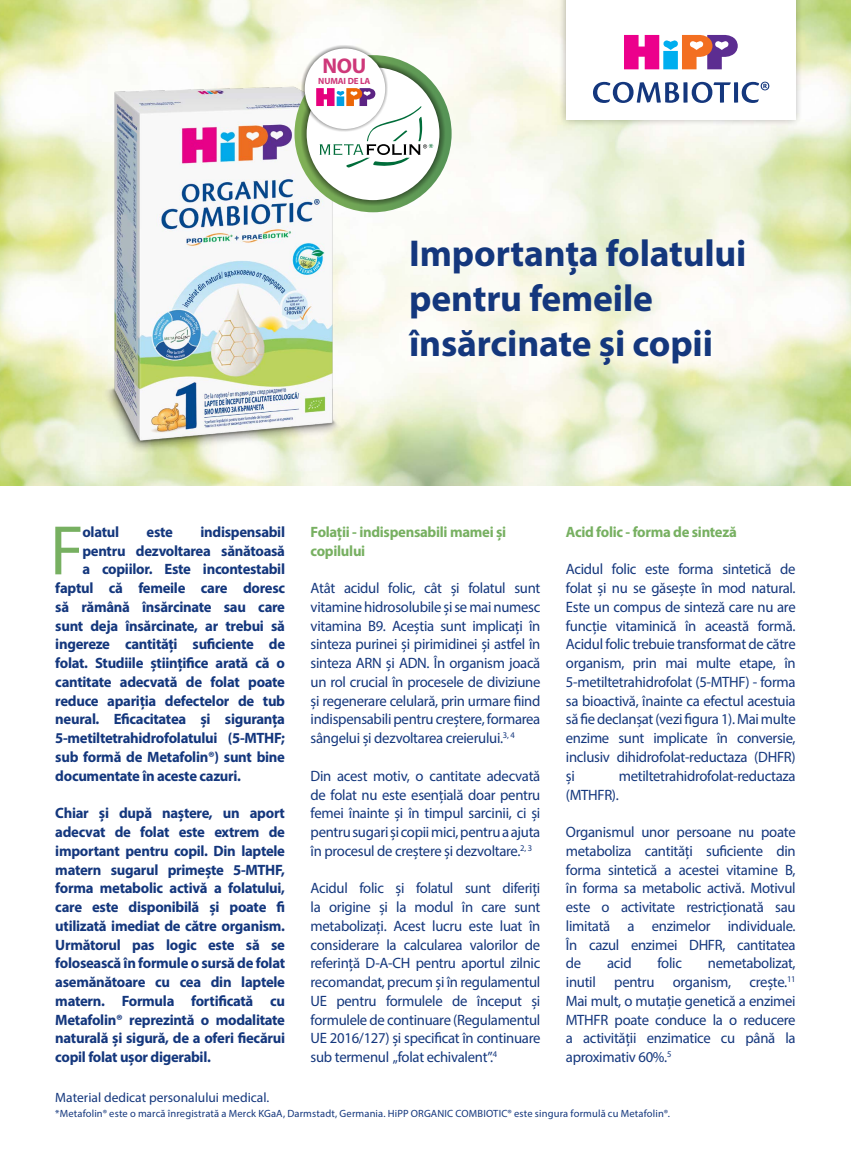
<style>
.page{position:relative;width:851px;height:1149px;background:#fff}
.page>*{position:absolute;margin:0;border:0;box-sizing:border-box;transform-origin:0 0}
.t1{font:70.65px "Myriad Pro";color:#77b061}
.t2{font:700 37.5px/45px "Myriad Pro";letter-spacing:-.005em;color:#14377d}
.t3{font:700 21.3px "Myriad Pro";color:#ce3879}
.t4{font:15px/18.8px "Myriad Pro";letter-spacing:-.02em;color:#14377d;text-align:justify}
.t5{font:700 15px/18.8px "Myriad Pro";letter-spacing:-.02em;color:#14377d;text-align:justify}
.t6{font:700 15px/18.8px "Myriad Pro";letter-spacing:-.02em;color:#77b061}
.t7{font:13.5px "Myriad Pro";color:#14377d}
.t8{font:300 13.5px "Myriad Pro";color:#006c32}
.t9{font:10.5px "Myriad Pro";letter-spacing:.015em;color:#14377d}
.t10{font:700 9px "Myriad Pro";letter-spacing:-.015em;color:#ce3879}
</style>
<div class="page">
<img style="left:0;top:0;width:850px;height:485px">
<div style="left:558px;top:0;width:245px;height:127px;background:#000;opacity:.3"></div>
<div style="left:566px;top:0;width:229px;height:119px;background:#fff"></div>
<svg style="left:624px;top:35px;width:113px;height:34px"></svg>
<svg style="left:593px;top:82px;width:176px;height:21px"></svg>
<img style="left:87px;top:65px;width:272px;height:407px">
<svg style="left:294px;top:55px;width:157px;height:157px"></svg>
<svg style="left:300px;top:61px;width:145px;height:145px"></svg>
<div style="left:306px;top:67px;width:133px;height:133px;background:#fff;border-radius:50%"></div>
<svg style="left:300px;top:44px;width:127px;height:123px"></svg>
<h3 class="t3" style="left:322px;top:52px;width:45px">NOU</h3>
<p class="t10" style="left:318px;top:75px;width:54px">NUMAI DE LA</p>
<p class="t8" style="left:428px;top:141px;width:7px">*</p>
<h2 class="t2" style="left:409px;top:229px;width:339px">Importanța folatului pentru femeile însărcinate și copii</h2>
<h1 class="t1" style="left:50px;top:507px;width:35px">F</h1>
<p class="t5" style="left:82px;top:521px;width:38px">olatul</p>
<p class="t5" style="left:147px;top:521px;width:28px">este</p>
<p class="t5" style="left:200px;top:521px;width:86px">indispensabil</p>
<p class="t5" style="left:82px;top:540px;width:204px">pentru dezvoltarea sănătoasă</p>
<p class="t5" style="left:82px;top:559px;width:204px">a copiilor. Este incontestabil</p>
<p class="t5" style="left:55px;top:578px;width:231px">faptul că femeile care doresc</p>
<p class="t5" style="left:55px;top:596px;width:231px">să rămână însărcinate sau care</p>
<p class="t5" style="left:55px;top:615px;width:231px">sunt deja însărcinate, ar trebui să</p>
<p class="t5" style="left:55px;top:634px;width:231px">ingereze cantități suficiente de</p>
<p class="t5" style="left:55px;top:653px;width:231px">folat. Studiile științifice arată că o</p>
<p class="t5" style="left:55px;top:671px;width:231px">cantitate adecvată de folat poate</p>
<p class="t5" style="left:55px;top:690px;width:231px">reduce apariția defectelor de tub</p>
<p class="t5" style="left:55px;top:709px;width:231px">neural. Eficacitatea și siguranța</p>
<p class="t5" style="left:55px;top:728px;width:231px">5-metiltetrahidrofolatului (5-MTHF;</p>
<p class="t5" style="left:55px;top:746px;width:231px">sub formă de Metafolin®) sunt bine</p>
<p class="t5" style="left:55px;top:765px;width:187px">documentate în aceste cazuri.</p>
<p class="t5" style="left:55px;top:803px;width:231px">Chiar și după naștere, un aport adecvat de folat este extrem de important pentru copil. Din laptele matern sugarul primește 5-MTHF, forma metabolic activă a folatului, care este disponibilă și poate fi utilizată imediat de către organism.<br>Următorul pas logic este să se folosească în formule o sursă de folat asemănătoare cu cea din laptele matern. Formula fortificată cu Metafolin® reprezintă o modalitate naturală și sigură, de a oferi fiecărui copil folat ușor digerabil.</p>
<p class="t6" style="left:310px;top:521px;width:197px">Folații - indispensabili mamei și copilului</p>
<p class="t4" style="left:310px;top:578px;width:231px">Atât acidul folic, cât și folatul sunt vitamine hidrosolubile și se mai numesc vitamina B9. Aceștia sunt implicați în sinteza purinei și pirimidinei și astfel în sinteza ARN și ADN. În organism joacă un rol crucial în procesele de diviziune și regenerare celulară, prin urmare fiind indispensabili pentru creștere, formarea sângelui și dezvoltarea creierului.<sup>3,</sup> <sup>4</sup></p>
<p class="t4" style="left:310px;top:765px;width:231px">Din acest motiv, o cantitate adecvată de folat nu este esențială doar pentru femei înainte și în timpul sarcinii, ci și pentru sugari și copii mici, pentru a ajuta în procesul de creștere și dezvoltare.<sup>2,</sup> <sup>3</sup></p>
<p class="t4" style="left:310px;top:878px;width:231px">Acidul folic și folatul sunt diferiți la origine și la modul în care sunt metabolizați. Acest lucru este luat în considerare la calcularea valorilor de referință D-A-CH pentru aportul zilnic recomandat, precum și în regulamentul UE pentru formulele de început și formulele de continuare (Regulamentul UE 2016/127) și specificat în continuare sub termenul „folat echivalent”.<sup>4</sup></p>
<p class="t6" style="left:566px;top:521px;width:172px">Acid folic - forma de sinteză</p>
<p class="t4" style="left:566px;top:559px;width:231px">Acidul folic este forma sintetică de folat și nu se găsește în mod natural.<br>Este un compus de sinteză care nu are funcție vitaminică în această formă.<br>Acidul folic trebuie transformat de către organism, prin mai multe etape, în 5-metiltetrahidrofolat (5-MTHF) - forma sa bioactivă, înainte ca efectul acestuia să fie declanșat (vezi figura 1). Mai multe enzime sunt implicate în conversie, inclusiv dihidrofolat-reductaza (DHFR) și</p>
<p class="t4" style="left:566px;top:765px;width:231px;text-indent:53px">metiltetrahidrofolat-reductaza (MTHFR).</p>
<p class="t4" style="left:566px;top:822px;width:231px">Organismul unor persoane nu poate metaboliza cantități suficiente din forma sintetică a acestei vitamine B, în forma sa metabolic activă. Motivul este o activitate restricționată sau limitată a enzimelor individuale.<br>În cazul enzimei DHFR, cantitatea de</p>
<p class="t4" style="left:607px;top:953px;width:26px">acid</p>
<p class="t4" style="left:657px;top:953px;width:26px">folic</p>
<p class="t4" style="left:566px;top:953px;width:231px;text-indent:142px">nemetabolizat, inutil pentru organism, crește.<sup>11<br></sup>Mai mult, o mutație genetică a enzimei MTHFR poate conduce la o reducere a activității enzimatice cu până la aproximativ 60%.<sup>5</sup></p>
<p class="t7" style="left:55px;top:1089px;width:215px">Material dedicat personalului medical.</p>
<p class="t9" style="left:55px;top:1107px;width:616px">*Metafolin® este o marcă înregistrată a Merck KGaA, Darmstadt, Germania. HiPP ORGANIC COMBIOTIC® este singura formulă cu Metafolin®.</p>
</div>
